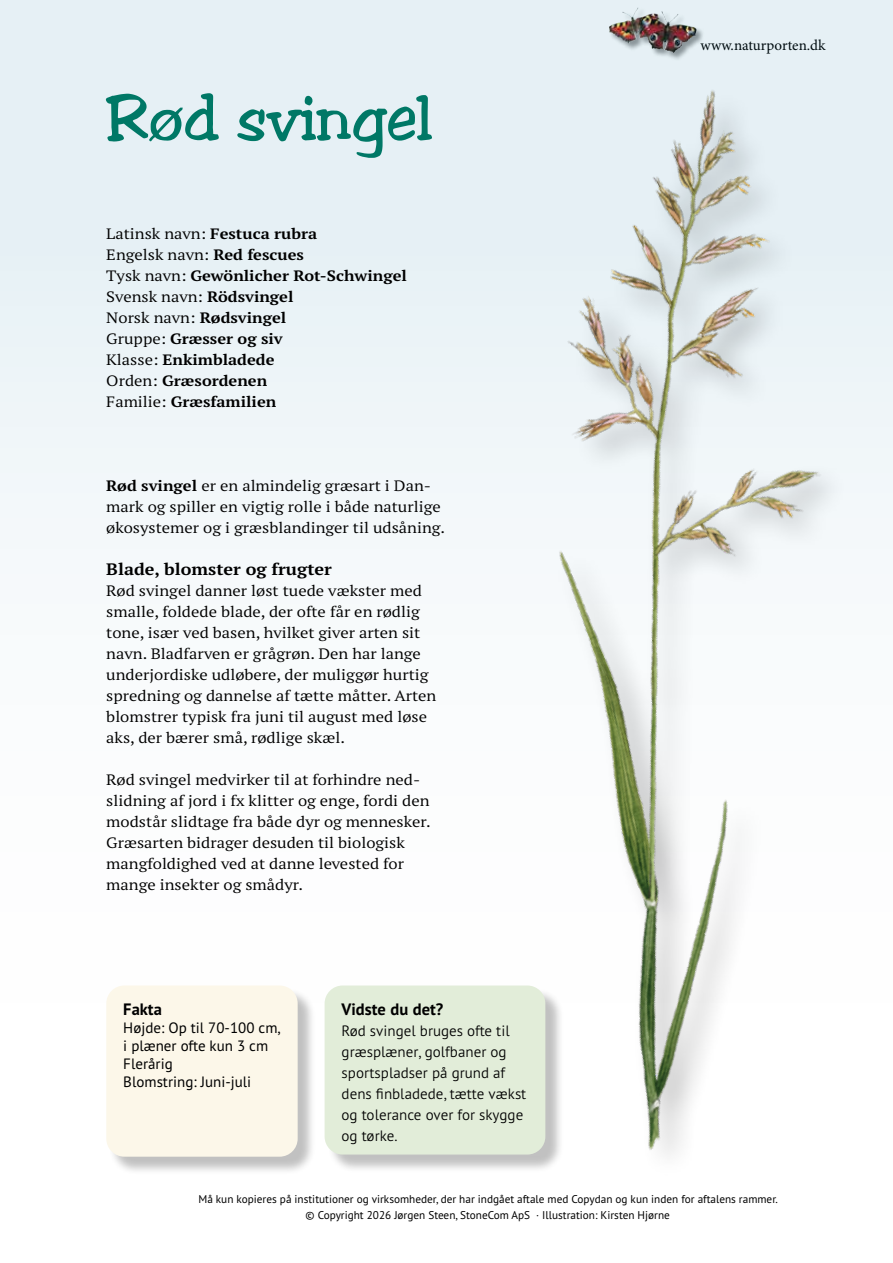
<style>
.page{position:relative;width:893px;height:1263px;background:#fff}
.page>*{position:absolute;margin:0;border:0;box-sizing:border-box;transform-origin:0 0}
.t1{font:60px "Toledo";color:#007866}
.t2{font:700 expanded 16.5px "PT Serif Pro";color:#000}
.t3{font:700 16.5px "PT Sans Pro";color:#000}
.t4{font:expanded 15px/21px "PT Serif Pro";color:#000}
.t5{font:700 expanded 15px/21px "PT Serif Pro";color:#000}
.t6{font:300 15px/21px "PT Sans Pro";color:#000}
.t7{font:15px/18px "PT Sans Pro";color:#000}
.t8{font:15px "Minion Pro";color:#000}
.t9{font:11.25px/16.5px "PT Sans Pro";color:#000;text-align:center}
.s1{font-weight:400}
.s2{font-weight:700}
</style>
<div class="page">
<div style="left:0;top:0;width:893px;height:1263px;background:linear-gradient(to bottom,#e3eef3,#fff)"></div>
<div style="left:109px;top:988px;width:207px;height:187px;background:#000;opacity:.25"></div>
<div style="left:106px;top:985px;width:192px;height:172px;background:#fcf7e9;border-radius:18px"></div>
<div style="left:327px;top:988px;width:237px;height:185px;background:#000;opacity:.25"></div>
<div style="left:553px;top:85px;width:299px;height:1097px;background:#fff"></div>
<img style="left:236px;top:81px;width:657px;height:1073px">
<h1 class="t1" style="left:106px;top:81px;width:327px">Rød svingel</h1>
<p class="t5" style="left:106px;top:223px;width:302px"><span class="s1">Latinsk navn:</span> Festuca rubra<br><span class="s1">Engelsk navn:</span> Red fescues<br><span class="s1">Tysk navn:</span> Gewönlicher Rot-Schwingel<br><span class="s1">Svensk navn:</span> Rödsvingel<br><span class="s1">Norsk navn:</span> Rødsvingel<br><span class="s1">Gruppe:</span> Græsser og siv<br><span class="s1">Klasse:</span> Enkimbladede<br><span class="s1">Orden:</span> Græsordenen<br><span class="s1">Familie:</span> Græsfamilien</p>
<p class="t4" style="left:106px;top:475px;width:340px"><span class="s2">Rød svingel</span> er en almindelig græsart i Dan&shy;mark og spiller en vigtig rolle i både naturlige økosystemer og i græsblandinger til udsåning.</p>
<p class="t2" style="left:106px;top:558px;width:227px">Blade, blomster og frugter</p>
<p class="t4" style="left:106px;top:580px;width:332px">Rød svingel danner løst tuede vækster med smalle, foldede blade, der ofte får en rødlig tone, især ved basen, hvilket giver arten sit navn. Bladfarven er grågrøn. Den har lange underjordiske udløbere, der muliggør hurtig spredning og dannelse af tætte måtter. Arten blomstrer typisk fra juni til august med løse aks, der bærer små, rødlige skæl.</p>
<p class="t4" style="left:106px;top:769px;width:326px">Rød svingel medvirker til at forhindre ned&shy;slidning af jord i fx klitter og enge, fordi den modstår slidtage fra både dyr og mennesker.<br>Græsarten bidrager desuden til biologisk mangfoldighed ved at danne levested for mange insekter og smådyr.</p>
<p class="t3" style="left:123px;top:998px;width:40px">Fakta</p>
<p class="t7" style="left:123px;top:1018px;width:159px">Højde: Op til 70-100 cm, i plæner ofte kun 3 cm<br>Flerårig<br>Blomstring: Juni-juli</p>
<p class="t3" style="left:342px;top:998px;width:103px">Vidste du det?</p>
<p class="t6" style="left:342px;top:1020px;width:186px">Rød svingel bruges ofte til græsplæner, golfbaner og sportspladser på grund af dens finbladede, tætte vækst og tolerance over for skygge og tørke.</p>
<p class="t8" style="left:701px;top:36px;width:127px">www.naturporten.dk</p>
<p class="t9" style="left:198px;top:1190px;width:581px">Må kun kopieres på institutioner og virksomheder, der har indgået aftale med Copydan og kun inden for aftalens rammer. © Copyright 2026 Jørgen Steen, StoneCom ApS · Illustration: Kirsten Hjørne</p>
</div>
